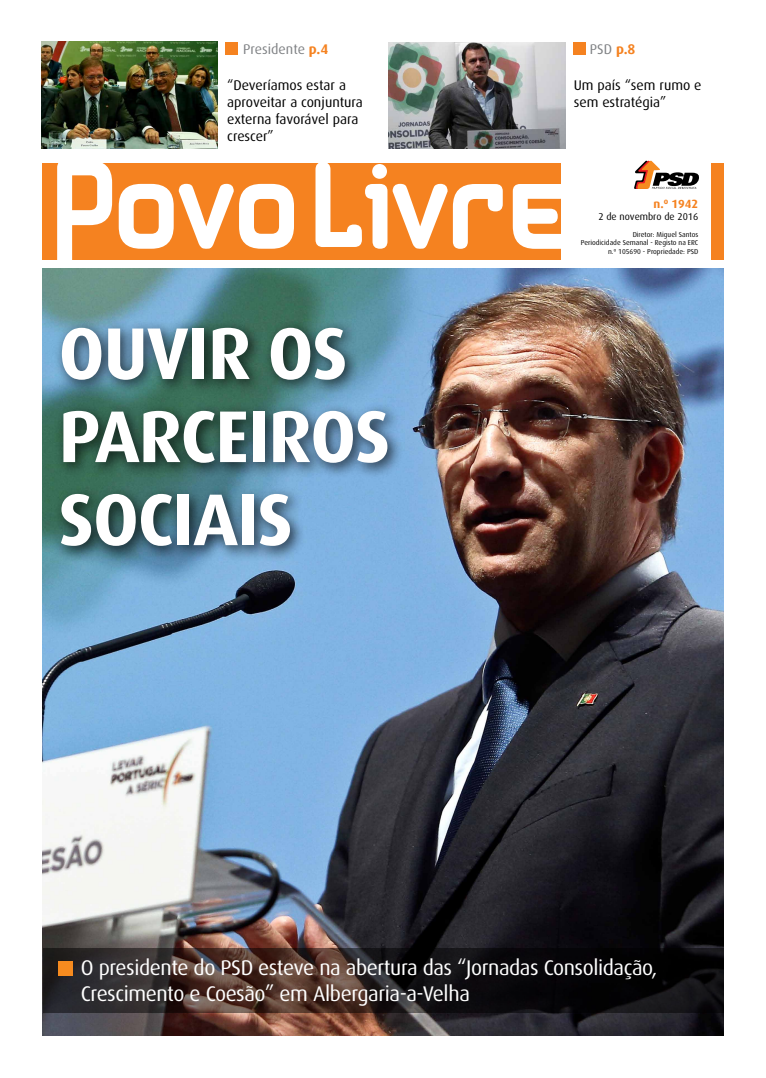
<style>
.page{position:relative;width:766px;height:1078px;background:#fff}
.page>*{position:absolute;margin:0;border:0;box-sizing:border-box;transform-origin:0 0}
.t1{font:700 73.3px/83px "Dax";letter-spacing:-.015em;color:#fff}
.t2{font:21.2px/25.5px "Dax";letter-spacing:-.02em;color:#fff}
.t3{font:14px/16.8px "Dax";color:#000}
.t4{font:14px "Dax";color:#808285}
.t5{font:700 11.9px "Dax";color:#f58220}
.t6{font:9.9px "Dax";color:#000}
.t7{font:7.1px/8.6px "Dax";color:#000;text-align:right}
.s1{font-weight:700;color:#f58220}
</style>
<div class="page">
<img style="left:43px;top:268px;width:680px;height:767px">
<svg style="left:43px;top:948px;width:680px;height:64px;background:#261d1c"></svg>
<div style="left:58px;top:961px;width:15px;height:15px;background:#f68b1f"></div>
<div style="left:43px;top:163px;width:518px;height:97px;background:#f58220"></div>
<div style="left:711px;top:163px;width:12px;height:97px;background:#f58220"></div>
<svg style="left:57px;top:163px;width:504px;height:97px"></svg>
<svg style="left:316px;top:224px;width:46px;height:23px"></svg>
<svg style="left:634px;top:160px;width:65px;height:29px"></svg>
<div style="left:225px;top:43px;width:13px;height:12px;background:#f58220"></div>
<img style="left:41px;top:42px;width:177px;height:106px">
<img style="left:389px;top:42px;width:176px;height:106px">
<div style="left:572px;top:43px;width:13px;height:12px;background:#f58220"></div>
<div style="left:53px;top:319px;width:350px;height:243px;background:#000;opacity:.75"></div>
<p class="t4" style="left:243px;top:41px;width:87px">Presidente <span class="s1">P.4</span></p>
<p class="t4" style="left:589px;top:41px;width:47px">PSD <span class="s1">P.8</span></p>
<p class="t3" style="left:573px;top:77px;width:129px">Um país “sem rumo e sem estratégia”</p>
<p class="t3" style="left:227px;top:77px;width:137px">“Deveríamos estar a aproveitar a conjuntura externa favorável para crescer”</p>
<h1 class="t1" style="left:59px;top:312px;width:333px">OUVIR OS<br>PARCEIROS<br>SOCIAIS</h1>
<p class="t5" style="left:653px;top:197px;width:46px">N.º 1942</p>
<p class="t6" style="left:598px;top:211px;width:101px">2 de novembro de 2016</p>
<p class="t7" style="left:580px;top:230px;width:119px">Diretor: Miguel Santos<br>Periodicidade Semanal - Registo na ERC n.º 105690 - Propriedade: PSD</p>
<p class="t2" style="left:81px;top:955px;width:578px">O presidente do PSD esteve na abertura das “Jornadas Consolidação,<br>Crescimento e Coesão” em Albergaria-a-Velha</p>
</div>
